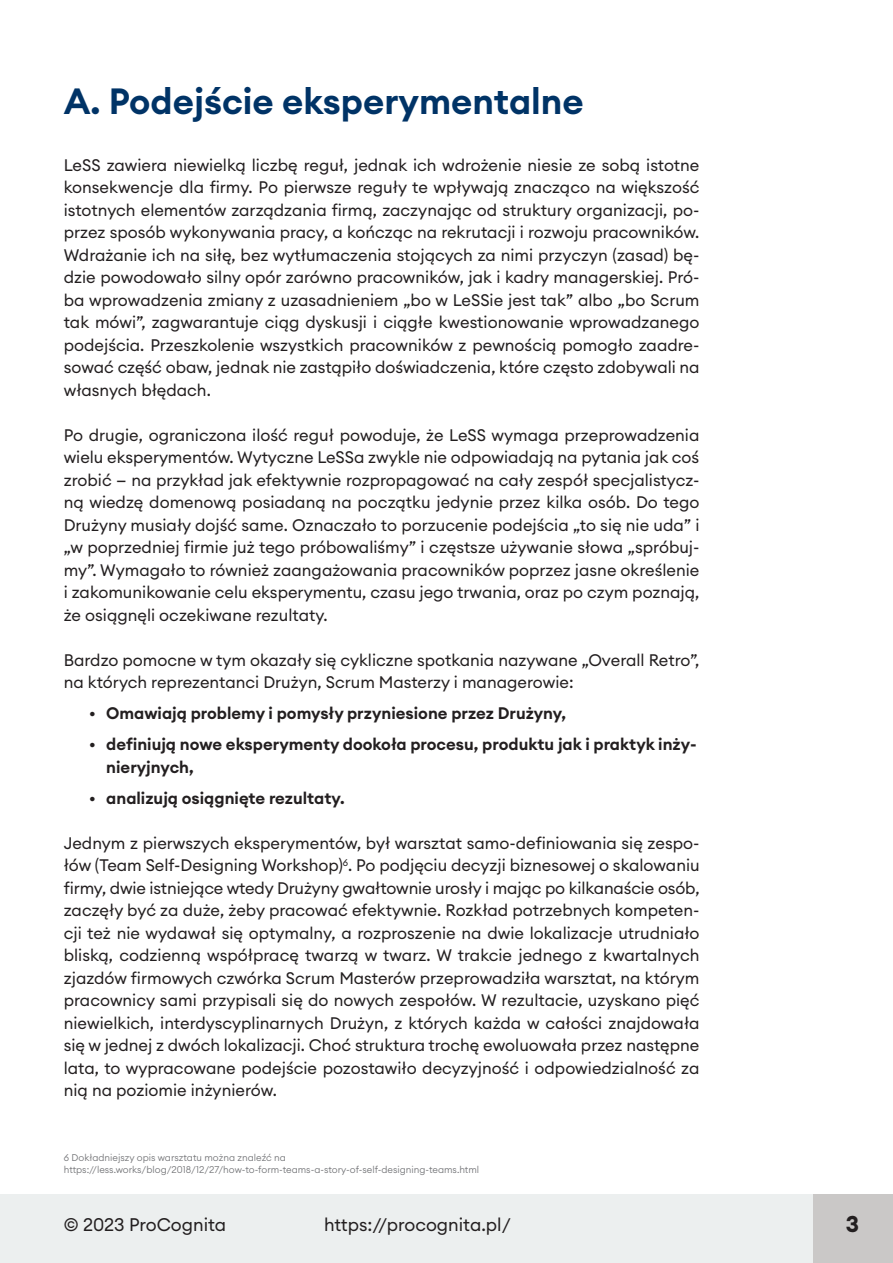
<style>
.page{position:relative;width:893px;height:1263px;background:#fff}
.page>*{position:absolute;margin:0;border:0;box-sizing:border-box;transform-origin:0 0}
.nagłooowek{font:600 36px "Euclid Circular A";color:#036}
.t1{font:700 22.5px "Euclid Circular A";color:#231f20}
.t2{font:18px "Euclid Circular A";color:#231f20}
.t3{font:16.5px/22.5px "Euclid Circular A";color:#231f20;text-align:justify}
.t4{font:600 16.5px/22.5px "Euclid Circular A";color:#231f20}
.podpisy_dobre{font:300 9.6px "Euclid Circular A";color:#717275}
</style>
<div class="page">
<div style="left:0;top:1195px;width:893px;height:68px;background:#ecefef"></div>
<div style="left:814px;top:1195px;width:79px;height:68px;background:#cac8c7"></div>
<p class="nagłooowek" style="left:64px;top:78px;width:522px">A. Podejście eksperymentalne</p>
<p class="t3" style="left:64px;top:153px;width:637px">LeSS zawiera niewielką liczbę reguł, jednak ich wdrożenie niesie ze sobą istotne konsekwencje dla firmy. Po pierwsze reguły te wpływają znacząco na większość istotnych elementów zarządzania firmą, zaczynając od struktury organizacji, po&shy;przez sposób wykonywania pracy, a kończąc na rekrutacji i rozwoju pracowników.<br>Wdrażanie ich na siłę, bez wytłumaczenia stojących za nimi przyczyn (zasad) bę&shy;dzie powodowało silny opór zarówno pracowników, jak i kadry managerskiej. Pró&shy;ba wprowadzenia zmiany z uzasadnieniem „bo w LeSSie jest tak” albo „bo Scrum tak mówi”, zagwarantuje ciąg dyskusji i ciągłe kwestionowanie wprowadzanego podejścia. Przeszkolenie wszystkich pracowników z pewnością pomogło zaadre&shy;sować część obaw, jednak nie zastąpiło doświadczenia, które często zdobywali na własnych błędach.</p>
<p class="t3" style="left:64px;top:423px;width:637px">Po drugie, ograniczona ilość reguł powoduje, że LeSS wymaga przeprowadzenia wielu eksperymentów. Wytyczne LeSSa zwykle nie odpowiadają na pytania jak coś zrobić — na przykład jak efektywnie rozpropagować na cały zespół specjalistycz&shy;ną wiedzę domenową posiadaną na początku jedynie przez kilka osób. Do tego Drużyny musiały dojść same. Oznaczało to porzucenie podejścia „to się nie uda” i „w poprzedniej firmie już tego próbowaliśmy” i częstsze używanie słowa „spróbuj&shy;my”. Wymagało to również zaangażowania pracowników poprzez jasne określenie i zakomunikowanie celu eksperymentu, czasu jego trwania, oraz po czym poznają, że osiągnęli oczekiwane rezultaty.</p>
<p class="t3" style="left:64px;top:648px;width:637px">Bardzo pomocne w tym okazały się cykliczne spotkania nazywane „Overall Retro”, na których reprezentanci Drużyn, Scrum Masterzy i managerowie:</p>
<p class="t4" style="left:89px;top:702px;width:478px">• Omawiają problemy i pomysły przyniesione przez Drużyny,</p>
<p class="t4" style="left:106px;top:733px;width:592px;text-indent:-17px">• definiują nowe eksperymenty dookoła procesu, produktu jak i praktyk inży&shy;nieryjnych,</p>
<p class="t4" style="left:89px;top:787px;width:257px">• analizują osiągnięte rezultaty.</p>
<p class="t3" style="left:64px;top:831px;width:637px">Jednym z pierwszych eksperymentów, był warsztat samo-definiowania się zespo&shy;łów (Team Self-Designing Workshop)<sup>6</sup>. Po podjęciu decyzji biznesowej o skalowaniu firmy, dwie istniejące wtedy Drużyny gwałtownie urosły i mając po kilkanaście osób, zaczęły być za duże, żeby pracować efektywnie. Rozkład potrzebnych kompeten&shy;cji też nie wydawał się optymalny, a rozproszenie na dwie lokalizacje utrudniało bliską, codzienną współpracę twarzą w twarz. W trakcie jednego z kwartalnych zjazdów firmowych czwórka Scrum Masterów przeprowadziła warsztat, na którym pracownicy sami przypisali się do nowych zespołów. W rezultacie, uzyskano pięć niewielkich, interdyscyplinarnych Drużyn, z których każda w całości znajdowała się w jednej z dwóch lokalizacji. Choć struktura trochę ewoluowała przez następne lata, to wypracowane podejście pozostawiło decyzyjność i odpowiedzialność za nią na poziomie inżynierów.</p>
<p class="podpisy_dobre" style="left:64px;top:1152px;width:224px">6 Dokładniejszy opis warsztatu można znaleźć na</p>
<p class="podpisy_dobre" style="left:64px;top:1164px;width:417px">https://less.works/blog/2018/12/27/how-to-form-teams-a-story-of-self-designing-teams.html</p>
<p class="t2" style="left:64px;top:1213px;width:164px">© 2023 ProCognita</p>
<p class="t2" style="left:324px;top:1213px;width:188px">https://procognita.pl/</p>
<p class="t1" style="left:846px;top:1209px;width:15px">3</p>
</div>
